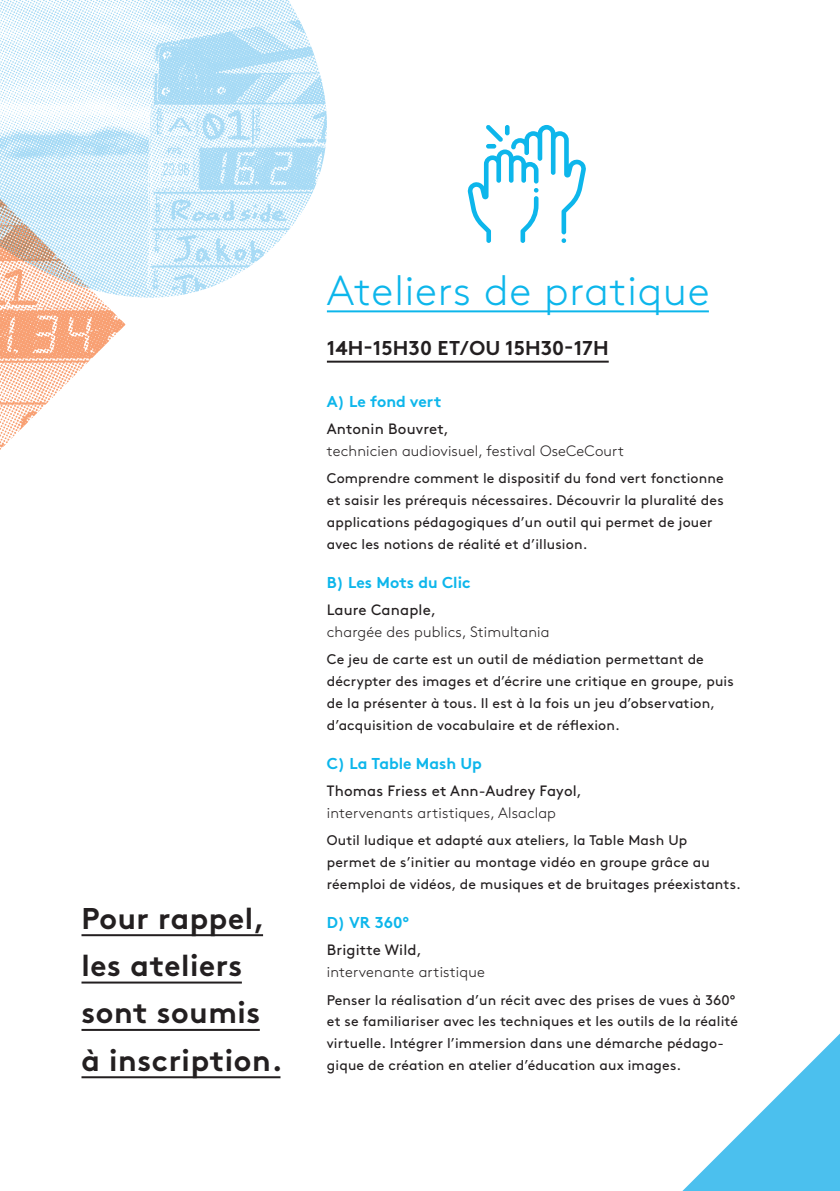
<style>
.page{position:relative;width:840px;height:1191px;background:#fff}
.page>*{position:absolute;margin:0;border:0;box-sizing:border-box;transform-origin:0 0}
.t1{font:300 42px "Brown Pro";letter-spacing:.02em;color:#0db6eb}
.t2{font:700 30px/47.4px "Brown Pro";letter-spacing:.02em;color:#231f20}
.t3{font:700 20px "Brown Pro";letter-spacing:.005em;color:#231f20}
.t4{font:700 15.8px "Brown Pro";color:#0db6eb}
.t5{font:300 15px "Brown Pro";letter-spacing:.01em;color:#231f20}
.t6{font:15px "Brown Pro";letter-spacing:.01em;color:#231f20}
.t7{font:14px/21.8px "Brown Pro";letter-spacing:.01em;color:#231f20}
</style>
<div class="page">
<hr style="left:81px;top:934px;width:182px;height:2px;background:#231f20">
<hr style="left:81px;top:981px;width:161px;height:2px;background:#231f20">
<hr style="left:81px;top:1029px;width:179px;height:2px;background:#231f20">
<hr style="left:81px;top:1076px;width:199px;height:2px;background:#231f20">
<hr style="left:327px;top:310px;width:381px;height:2px;background:#0db6eb">
<hr style="left:327px;top:361px;width:281px;height:2px;background:#231f20">
<img style="left:0;top:300px;width:126px;height:150px">
<svg style="left:682px;top:1034px;width:157px;height:157px"></svg>
<img style="left:0;top:0;width:327px;height:300px">
<svg style="left:467px;top:125px;width:119px;height:118px"></svg>
<div style="left:486px;top:144px;width:10px;height:5px;background:#0db6eb;border-radius:2px"></div>
<div style="left:504px;top:125px;width:5px;height:10px;background:#0db6eb;border-radius:2px"></div>
<h2 class="t2" style="left:81px;top:891px;width:202px">Pour rappel, les ateliers sont soumis à inscription.</h2>
<h1 class="t1" style="left:327px;top:259px;width:384px">Ateliers de pratique</h1>
<h3 class="t3" style="left:327px;top:332px;width:283px">14H-15H30 ET/OU 15H30-17H</h3>
<p class="t4" style="left:327px;top:388px;width:116px">A) Le fond vert</p>
<p class="t6" style="left:327px;top:417px;width:123px">Antonin Bouvret,</p>
<p class="t5" style="left:327px;top:439px;width:298px">technicien audiovisuel, festival OseCeCourt</p>
<p class="t7" style="left:327px;top:466px;width:398px">Comprendre comment le dispositif du fond vert fonctionne et saisir les prérequis nécessaires. Découvrir la pluralité des applications pédagogiques d’un outil qui permet de jouer avec les notions de réalité et d’illusion.</p>
<p class="t4" style="left:327px;top:569px;width:145px">B) Les Mots du Clic</p>
<p class="t6" style="left:327px;top:598px;width:111px">Laure Canaple,</p>
<p class="t5" style="left:327px;top:620px;width:224px">chargée des publics, Stimultania</p>
<p class="t7" style="left:327px;top:647px;width:408px">Ce jeu de carte est un outil de médiation permettant de décrypter des images et d’écrire une critique en groupe, puis de la présenter à tous. Il est à la fois un jeu d’observation, d’acquisition de vocabulaire et de réflexion.</p>
<p class="t4" style="left:327px;top:750px;width:156px">C) La Table Mash Up</p>
<p class="t6" style="left:327px;top:779px;width:256px">Thomas Friess et Ann-Audrey Fayol,</p>
<p class="t5" style="left:327px;top:801px;width:230px">intervenants artistiques, Alsaclap</p>
<p class="t7" style="left:327px;top:828px;width:415px">Outil ludique et adapté aux ateliers, la Table Mash Up<br>permet de s’initier au montage vidéo en groupe grâce au réemploi de vidéos, de musiques et de bruitages préexistants.</p>
<p class="t4" style="left:327px;top:909px;width:84px">D) VR 360°</p>
<p class="t6" style="left:327px;top:938px;width:96px">Brigitte Wild,</p>
<p class="t5" style="left:327px;top:960px;width:159px">intervenante artistique</p>
<p class="t7" style="left:327px;top:987px;width:412px">Penser la réalisation d’un récit avec des prises de vues à 360° et se familiariser avec les techniques et les outils de la réalité virtuelle. Intégrer l’immersion dans une démarche pédago&shy;gique de création en atelier d’éducation aux images.</p>
</div>
